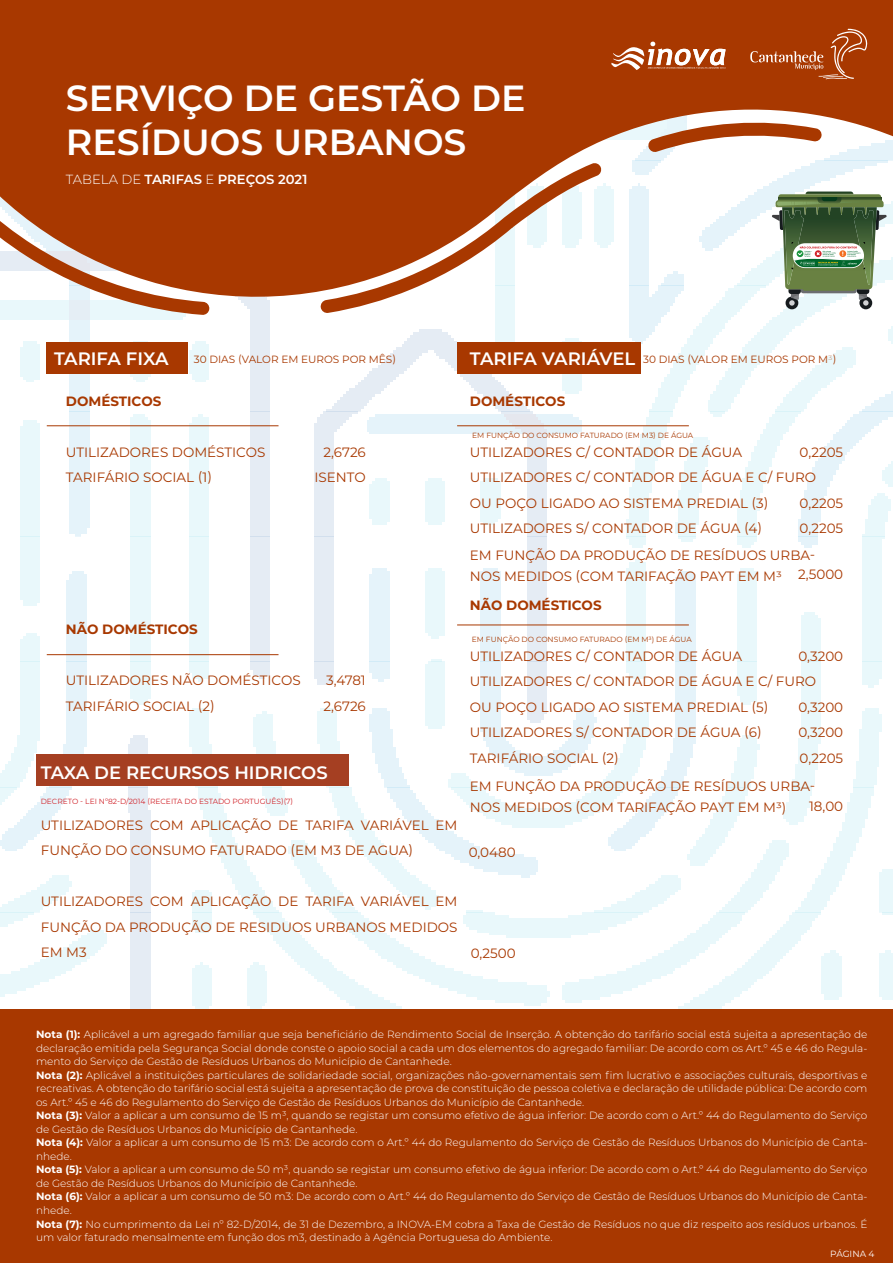
<style>
.page{position:relative;width:893px;height:1263px;background:#fff}
.page>*{position:absolute;margin:0;border:0;box-sizing:border-box;transform-origin:0 0}
.t1{font:600 36.3px/43.7px "Montserrat";color:#fff}
.t2{font:600 18px "Montserrat";color:#fff}
.t3{font:13.5px/25.5px "Montserrat";color:#a83800}
.t4{font:700 13.5px "Montserrat";color:#a83800}
.t5{font:600 13.2px "Montserrat";color:#fff}
.t6{font:300 10.5px/13.5px "Montserrat";color:#fff}
.t7{font:10.5px "Montserrat";color:#a83800}
.t8{font:9px "Montserrat";color:#fff}
.t9{font:7.5px "Montserrat";color:#a83800}
.t10{font:7.5px "Montserrat";color:#d1232a}
.s1{font-weight:300}
.s2{font-weight:600;font-size:18px;color:#fff}
.s3{font-weight:100}
.s4{font-weight:700}
</style>
<div class="page">
<img style="left:0;top:339px;width:893px;height:670px">
<div style="left:47px;top:343px;width:141px;height:31px;background:#a83800"></div>
<svg style="left:0;top:0;width:893px;height:339px;fill:#a83800"></svg>
<svg style="left:320px;top:162px;width:282px;height:151px"></svg>
<svg style="left:0;top:200px;width:210px;height:115px"></svg>
<svg style="left:648px;top:118px;width:174px;height:35px"></svg>
<div style="left:457px;top:343px;width:183px;height:31px;background:#a83800"></div>
<hr style="left:47px;top:425px;width:232px;height:1px;background:#a83800">
<hr style="left:457px;top:425px;width:232px;height:1px;background:#a83800">
<hr style="left:47px;top:654px;width:232px;height:1px;background:#a83800">
<hr style="left:457px;top:625px;width:232px;height:1px;background:#a83800">
<div style="left:0;top:1009px;width:893px;height:254px;background:#a83800"></div>
<svg style="left:611px;top:42px;width:115px;height:28px"></svg>
<svg style="left:750px;top:29px;width:117px;height:50px;background:#b04c1a"></svg>
<div style="left:785px;top:297px;width:13px;height:12px;background:#161b1e;border-radius:50%"></div>
<div style="left:859px;top:297px;width:13px;height:12px;background:#161b1e;border-radius:50%"></div>
<svg style="left:772px;top:192px;width:115px;height:114px"></svg>
<div style="left:36px;top:754px;width:313px;height:31px;background:#a53f22"></div>
<h1 class="t1" style="left:66px;top:75px;width:461px">SERVIÇO DE GESTÃO DE<br>RESÍDUOS URBANOS</h1>
<p class="t5" style="left:66px;top:170px;width:243px"><span class="s1">TABELA DE</span> TARIFAS <span class="s1">E</span> PREÇOS 2021</p>
<p class="t7" style="left:194px;top:352px;width:204px">30 DIAS (VALOR EM EUROS POR MÊS)</p>
<p class="t7" style="left:470px;top:353px;width:368px"><span class="s2">TARIFA VARIÁVEL</span> 30 DIAS (VALOR EM EUROS POR M<span class="s3">3</span>)</p>
<p class="t4" style="left:470px;top:391px;width:97px">DOMÉSTICOS</p>
<p class="t3" style="left:470px;top:439px;width:348px">UTILIZADORES C/ CONTADOR DE ÁGUA UTILIZADORES C/ CONTADOR DE ÁGUA E C/ FURO OU POÇO LIGADO AO SISTEMA PREDIAL (3)<br>UTILIZADORES S/ CONTADOR DE ÁGUA (4)</p>
<h2 class="t2" style="left:54px;top:346px;width:116px">TARIFA FIXA</h2>
<p class="t4" style="left:66px;top:391px;width:97px">DOMÉSTICOS</p>
<p class="t3" style="left:66px;top:439px;width:201px">UTILIZADORES DOMÉSTICOS<br>TARIFÁRIO SOCIAL (1)</p>
<p class="t9" style="left:472px;top:430px;width:223px">EM FUNÇÃO DO CONSUMO FATURADO (EM M3) DE ÁGUA</p>
<p class="t3" style="left:314px;top:439px;width:53px;text-align:right">2,6726<br>ISENTO</p>
<p class="t3" style="left:800px;top:439px;width:45px">0,2205</p>
<p class="t3" style="left:800px;top:490px;width:45px">0,2205<br>0,2205</p>
<p class="t4" style="left:66px;top:620px;width:133px">NÃO DOMÉSTICOS</p>
<p class="t3" style="left:66px;top:667px;width:236px">UTILIZADORES NÃO DOMÉSTICOS<br>TARIFÁRIO SOCIAL (2)</p>
<p class="t3" style="left:323px;top:667px;width:44px">3,4781<br>2,6726</p>
<h2 class="t2" style="left:41px;top:759px;width:288px">TAXA DE RECURSOS HIDRICOS</h2>
<p class="t10" style="left:41px;top:796px;width:254px">DECRETO - LEI Nº82-D/2014 (RECEITA DO ESTADO PORTUGUÊS)(7)</p>
<p class="t3" style="left:41px;top:811px;width:418px">UTILIZADORES COM APLICAÇÃO DE TARIFA VARIÁVEL EM<br>FUNÇÃO DO CONSUMO FATURADO (EM M3 DE AGUA)</p>
<p class="t3" style="left:41px;top:888px;width:418px;text-align:justify">UTILIZADORES COM APLICAÇÃO DE TARIFA VARIÁVEL EM FUNÇÃO DA PRODUÇÃO DE RESIDUOS URBANOS MEDIDOS EM M3</p>
<p class="t3" style="left:470px;top:544px;width:347px;line-height:21px">EM FUNÇÃO DA PRODUÇÃO DE RESÍDUOS URBA-<br>NOS MEDIDOS (COM TARIFAÇÃO PAYT EM M3</p>
<p class="t3" style="left:798px;top:560px;width:47px">2,5000</p>
<p class="t4" style="left:470px;top:595px;width:133px">NÃO DOMÉSTICOS</p>
<p class="t3" style="left:470px;top:643px;width:348px">UTILIZADORES C/ CONTADOR DE ÁGUA UTILIZADORES C/ CONTADOR DE ÁGUA E C/ FURO OU POÇO LIGADO AO SISTEMA PREDIAL (5)<br>UTILIZADORES S/ CONTADOR DE ÁGUA (6)<br>TARIFÁRIO SOCIAL (2)</p>
<p class="t9" style="left:472px;top:634px;width:221px">EM FUNÇÃO DO CONSUMO FATURADO (EM M3) DE ÁGUA</p>
<p class="t3" style="left:798px;top:643px;width:46px">0,3200</p>
<p class="t3" style="left:798px;top:694px;width:46px;text-align:justify">0,3200<br>0,3200<br>0,2205</p>
<p class="t3" style="left:470px;top:775px;width:347px;line-height:21px">EM FUNÇÃO DA PRODUÇÃO DE RESÍDUOS URBA-<br>NOS MEDIDOS (COM TARIFAÇÃO PAYT EM M3)</p>
<p class="t3" style="left:809px;top:793px;width:36px">18,00</p>
<p class="t3" style="left:469px;top:839px;width:49px">0,0480</p>
<p class="t3" style="left:471px;top:940px;width:46px">0,2500</p>
<p class="t6" style="left:36px;top:1027px;width:833px"><span class="s4">Nota (1):</span> Aplicável a um agregado familiar que seja beneficiário de Rendimento Social de Inserção. A obtenção do tarifário social está sujeita a apresentação de declaração emitida pela Segurança Social donde conste o apoio social a cada um dos elementos do agregado familiar: De acordo com os Art.º 45 e 46 do Regula&shy;mento do Serviço de Gestão de Resíduos Urbanos do Município de Cantanhede.<br><span class="s4">Nota (2):</span> Aplicável a instituições particulares de solidariedade social, organizações não-governamentais sem fim lucrativo e associações culturais, desportivas e recreativas. A obtenção do tarifário social está sujeita a apresentação de prova de constituição de pessoa coletiva e declaração de utilidade pública: De acordo com os Art.º 45 e 46 do Regulamento do Serviço de Gestão de Resíduos Urbanos do Município de Cantanhede.<br><span class="s4">Nota (3):</span> Valor a aplicar a um consumo de 15 m³, quando se registar um consumo efetivo de água inferior: De acordo com o Art.º 44 do Regulamento do Serviço de Gestão de Resíduos Urbanos do Município de Cantanhede.<br><span class="s4">Nota (4):</span> Valor a aplicar a um consumo de 15 m3: De acordo com o Art.º 44 do Regulamento do Serviço de Gestão de Resíduos Urbanos do Município de Canta&shy;nhede.<br><span class="s4">Nota (5):</span> Valor a aplicar a um consumo de 50 m³, quando se registar um consumo efetivo de água inferior: De acordo com o Art.º 44 do Regulamento do Serviço de Gestão de Resíduos Urbanos do Município de Cantanhede.<br><span class="s4">Nota (6):</span> Valor a aplicar a um consumo de 50 m3: De acordo com o Art.º 44 do Regulamento do Serviço de Gestão de Resíduos Urbanos do Município de Canta&shy;nhede.<br><span class="s4">Nota (7):</span> No cumprimento da Lei nº 82-D/2014, de 31 de Dezembro, a INOVA-EM cobra a Taxa de Gestão de Resíduos no que diz respeito aos resíduos urbanos. É um valor faturado mensalmente em função dos m3, destinado à Agência Portuguesa do Ambiente.</p>
<p class="t8" style="left:830px;top:1247px;width:46px">PÁGINA 4</p>
</div>
